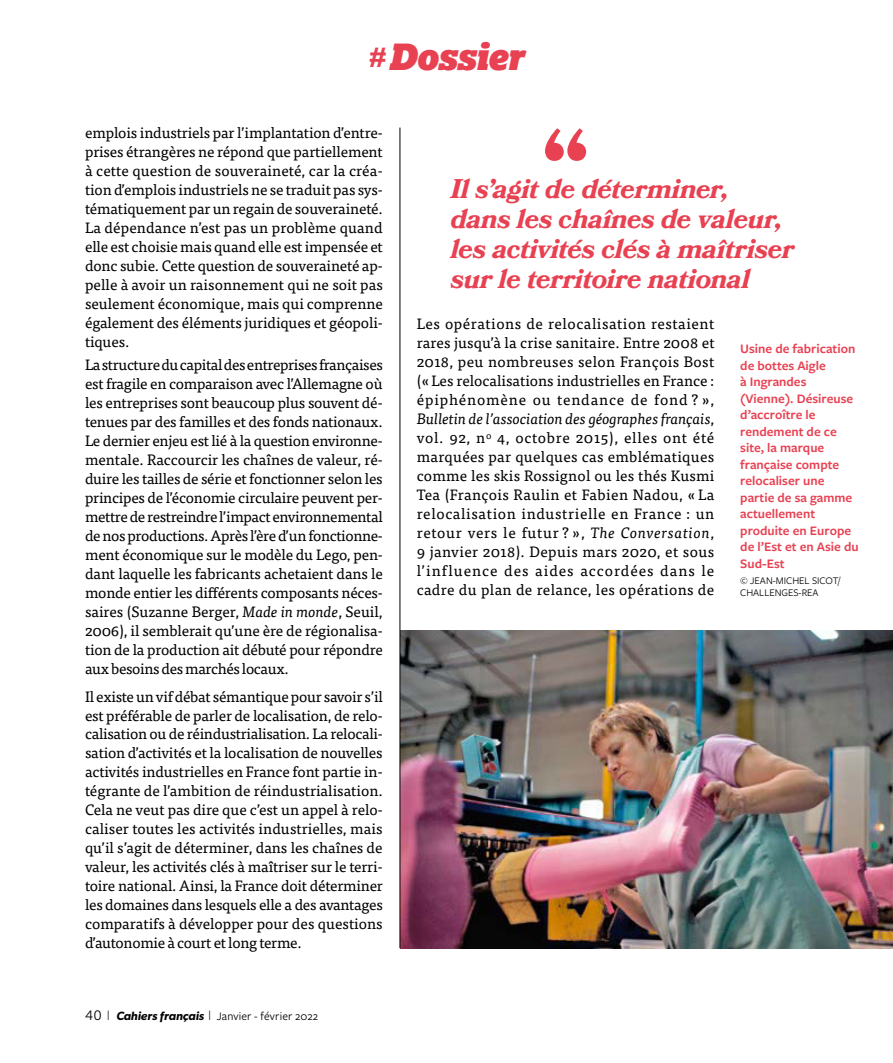
<style>
.page{position:relative;width:893px;height:1063px;background:#fff}
.page>*{position:absolute;margin:0;border:0;box-sizing:border-box;transform-origin:0 0}
.Exergue_gauche{font:700 97.5px "Bookmania";color:#e84152}
.t1{font:italic 36px "Lexia Advertising";letter-spacing:-.01em;color:#e84152}
.Exergue_gauche-2{font:italic 700 27px/30px "Bookmania";letter-spacing:-.01em;color:#e84152}
.Normal_coupure_4{font:15px/19px "Tisa Pro";letter-spacing:-.01em;color:#000;text-align:justify}
.Photo_Legende{font:600 13.5px/16.5px "Freight Sans Pro";color:#e84152}
.t2{font:12px "Freight Sans Pro";letter-spacing:.01em;color:#000}
.Photo_copyright{font:10.5px/12px "Freight Sans Pro";color:#000}
.s1{font-family:"Freight Sans Pro";font-weight:700;font-style:normal;font-size:27px}
.s2{font-style:italic}
.s3{font-family:"Museo Sans 300";font-size:13.5px}
.s4{font-weight:300;font-size:15px}
.s5{font-family:"Gibson";font-weight:600;font-style:italic}
</style>
<div class="page">
<img style="left:401px;top:630px;width:492px;height:318px">
<hr style="left:400px;top:128px;width:1px;height:820px;background:#000">
<h2 class="t1" style="left:369px;top:34px;width:156px"><span class="s1">#</span>Dossier</h2>
<p class="Normal_coupure_4" style="left:85px;top:123px;width:299px">emplois industriels par l’implantation d’entre&shy;prises étrangères ne répond que partiellement à cette question de souveraineté, car la créa&shy;tion d’emplois industriels ne se traduit pas sys&shy;tématiquement par un regain de souveraineté.<br>La dépendance n’est pas un problème quand elle est choisie mais quand elle est impensée et donc subie. Cette question de souveraineté ap&shy;pelle à avoir un raisonnement qui ne soit pas seulement économique, mais qui comprenne également des éléments juridiques et géopoli&shy;tiques.</p>
<p class="Normal_coupure_4" style="left:85px;top:355px;width:299px">La structure du capital des entreprises françaises est fragile en comparaison avec l’Allemagne où les entreprises sont beaucoup plus souvent dé&shy;tenues par des familles et des fonds nationaux.<br>Le dernier enjeu est lié à la question environne&shy;mentale. Raccourcir les chaînes de valeur, ré&shy;duire les tailles de série et fonctionner selon les principes de l’économie circulaire peuvent per&shy;mettre de restreindre l’impact environnemental de nos productions. Après l’ère d’un fonctionne&shy;ment économique sur le modèle du Lego, pen&shy;dant laquelle les fabricants achetaient dans le monde entier les différents composants néces&shy;saires (Suzanne Berger, <span class="s2">Made in monde</span>, Seuil, 2006), il semblerait qu’une ère de régionalisa&shy;tion de la production ait débuté pour répondre aux besoins des marchés locaux.</p>
<p class="Normal_coupure_4" style="left:85px;top:686px;width:299px">Il existe un vif débat sémantique pour savoir s’il est préférable de parler de localisation, de relo&shy;calisation ou de réindustrialisation. La relocali&shy;sation d’activités et la localisation de nouvelles activités industrielles en France font partie in&shy;tégrante de l’ambition de réindustrialisation.<br>Cela ne veut pas dire que c’est un appel à relo&shy;caliser toutes les activités industrielles, mais qu’il s’agit de déterminer, dans les chaînes de valeur, les activités clés à maîtriser sur le terri&shy;toire national. Ainsi, la France doit déterminer les domaines dans lesquels elle a des avantages comparatifs à développer pour des questions d’autonomie à court et long terme.</p>
<p class="t2" style="left:85px;top:1009px;width:235px"><span class="s3">40</span> <span class="s4">I</span> <span class="s5">Cahiers français</span> <span class="s4">I</span> Janvier - février 2022</p>
<p class="Exergue_gauche" style="left:541px;top:108px;width:50px">“</p>
<p class="Exergue_gauche-2" style="left:451px;top:174px;width:279px">Il s’agit de déterminer,</p>
<p class="Exergue_gauche-2" style="left:451px;top:204px;width:345px">dans les chaînes de valeur, les activités clés à maîtriser sur le territoire national</p>
<p class="Normal_coupure_4" style="left:417px;top:313px;width:299px">Les opérations de relocalisation restaient rares jusqu’à la crise sanitaire. Entre 2008 et 2018, peu nombreuses selon François Bost («Les relocalisations industrielles en France : épiphénomène ou tendance de fond ? », <span class="s2">Bulletin de l’association des géographes français</span>, vol. 92, n<sup>o</sup> 4, octobre 2015), elles ont été marquées par quelques cas emblématiques comme les skis Rossignol ou les thés Kusmi Tea (François Raulin et Fabien Nadou, « La relocalisation industrielle en France : un retour vers le futur ? », <span class="s2">The Conversation</span>, 9 janvier 2018). Depuis mars 2020, et sous l’influence des aides accordées dans le cadre du plan de relance, les opérations de</p>
<p class="Photo_Legende" style="left:740px;top:340px;width:120px">Usine de fabrication de bottes Aigle<br>à Ingrandes (Vienne). Désireuse d’accroître le rendement de ce site, la marque française compte relocaliser une partie de sa gamme actuellement produite en Europe de l’Est et en Asie du<br>Sud-Est</p>
<p class="Photo_copyright" style="left:740px;top:574px;width:102px">© JEAN-MICHEL SICOT /<br>CHALLENGES-REA</p>
</div>
